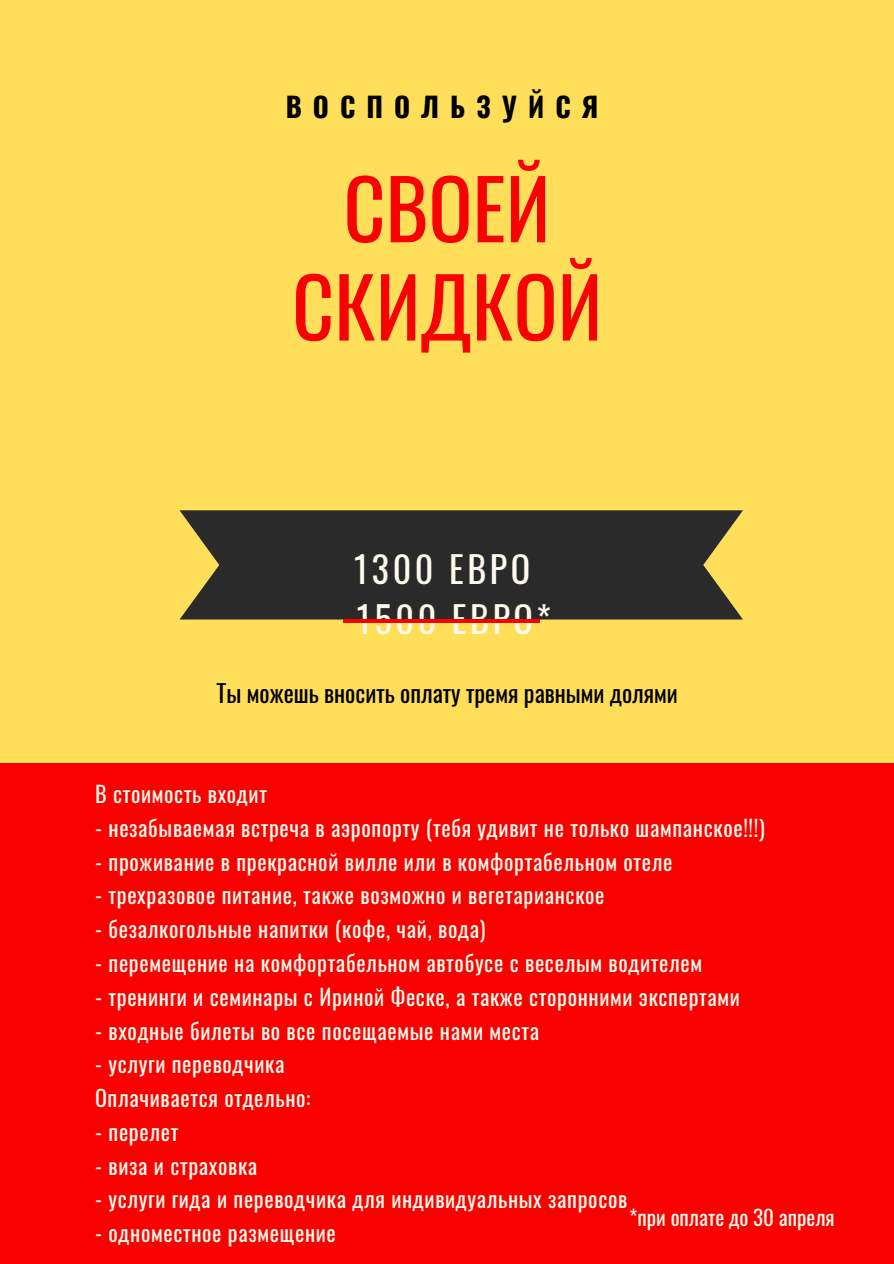
<style>
.page{position:relative;width:894px;height:1264px;background:#fff}
.page>*{position:absolute;margin:0;border:0;box-sizing:border-box;transform-origin:0 0}
.t1{font:81.9px "Oswald";color:#fa0101}
.t2{font:81.75px "Oswald";color:#fa0101}
.t3{font:36px/50.2px "Oswald";letter-spacing:.1em;color:#fefbec}
.t4{font:700 27.45px "Oswald";letter-spacing:.4em;color:#000}
.t5{font:24px "Oswald";color:#000}
.t6{font:22.05px/33.8px "Oswald";letter-spacing:.03em;color:#fefbec}
.t7{font:21px "Oswald";color:#fefbec}
</style>
<div class="page">
<div style="left:0;top:0;width:893px;height:1263px;background:#ffde59"></div>
<div style="left:0;top:763px;width:893px;height:500px;background:#fa0101"></div>
<svg style="left:179px;top:510px;width:563px;height:109px;background:#39372d"></svg>
<hr style="left:344px;top:619px;width:195px;height:3px;background:#fa0101">
<p class="t4" style="left:285px;top:86px;width:314px">ВОСПОЛЬЗУЙСЯ</p>
<h2 class="t2" style="left:343px;top:145px;width:208px">СВОЕЙ</h2>
<h1 class="t1" style="left:292px;top:243px;width:311px">СКИДКОЙ</h1>
<h3 class="t3" style="left:354px;top:542px;width:198px">1300 ЕВРО<br>1500 ЕВРО*</h3>
<p class="t5" style="left:216px;top:674px;width:463px">Ты можешь вносить оплату тремя равными долями</p>
<p class="t6" style="left:95px;top:776px;width:173px">В стоимость входит</p>
<p class="t6" style="left:95px;top:809px;width:671px">- незабываемая встреча в аэропорту (тебя удивит не только шампанское!!!)</p>
<p class="t6" style="left:95px;top:843px;width:578px">- проживание в прекрасной вилле или в комфортабельном отеле</p>
<p class="t6" style="left:95px;top:877px;width:511px">- трехразовое питание, также возможно и вегетарианское</p>
<p class="t6" style="left:95px;top:911px;width:392px">- безалкогольные напитки (кофе, чай, вода)</p>
<p class="t6" style="left:95px;top:945px;width:608px">- перемещение на комфортабельном автобусе с веселым водителем</p>
<p class="t6" style="left:95px;top:978px;width:646px">- тренинги и семинары с Ириной Феске, а также сторонними экспертами</p>
<p class="t6" style="left:95px;top:1012px;width:445px">- входные билеты во все посещаемые нами места</p>
<p class="t6" style="left:95px;top:1046px;width:217px">- услуги переводчика<br>Оплачивается отдельно:</p>
<p class="t6" style="left:95px;top:1113px;width:85px">- перелет</p>
<p class="t6" style="left:95px;top:1147px;width:164px">- виза и страховка</p>
<p class="t6" style="left:95px;top:1181px;width:533px">- услуги гида и переводчика для индивидуальных запросов</p>
<p class="t6" style="left:95px;top:1215px;width:242px">- одноместное размещение</p>
<p class="t7" style="left:629px;top:1200px;width:207px">*при оплате до 30 апреля</p>
</div>
